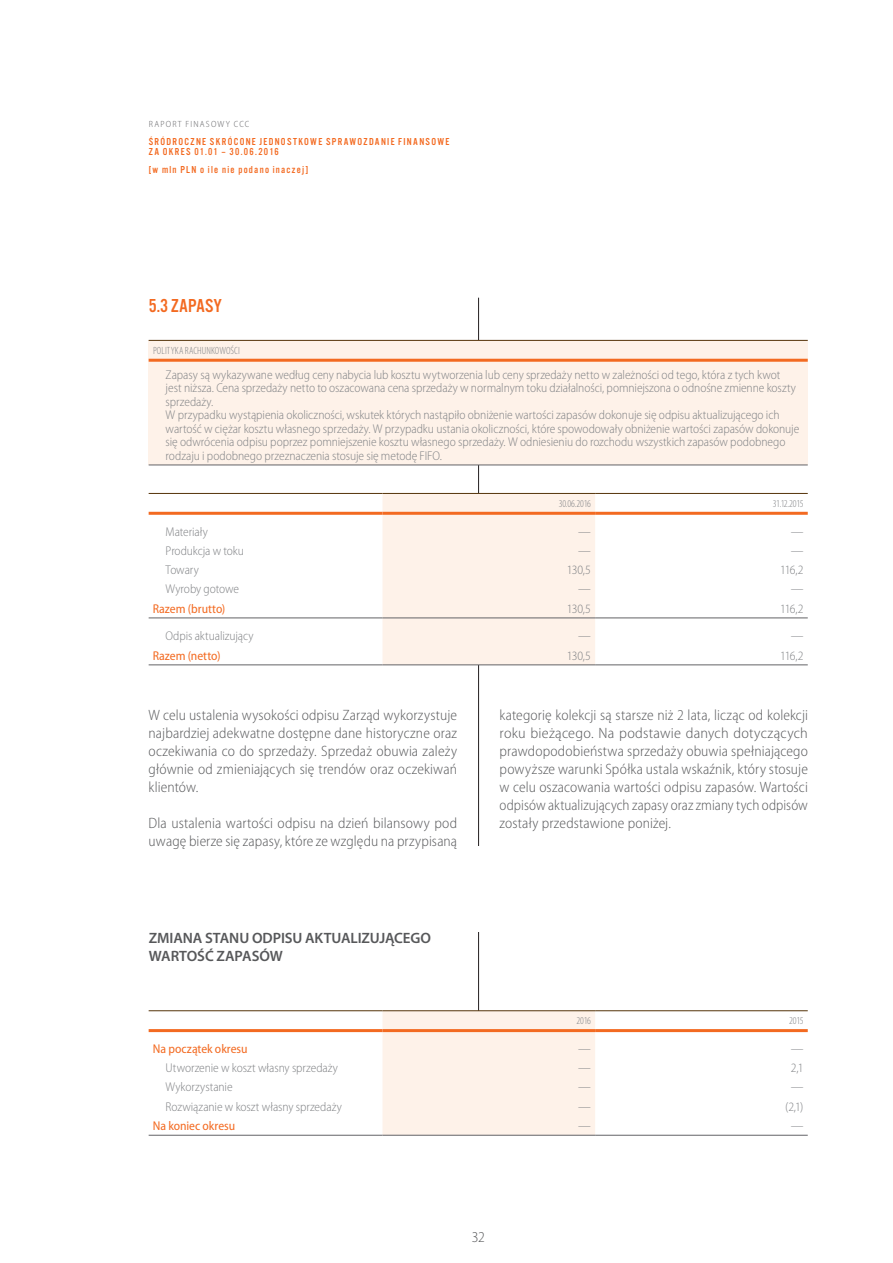
<style>
.page{position:relative;width:893px;height:1263px;background:#fff}
.page>*{position:absolute;margin:0;border:0;box-sizing:border-box;transform-origin:0 0}
.t1{font:19.5px "Alternate Got No 3 DOT";letter-spacing:.01em;color:#f36a21}
.t2{font:300 semi-condensed 15px/18px "Myriad Pro";letter-spacing:.01em;color:#57585a;text-align:justify}
.t3{font:600 15px/18px "Myriad Pro";letter-spacing:-.01em;color:#57585a}
.t4{font:300 semi-condensed 12.75px/13.5px "Myriad Pro";letter-spacing:-.005em;color:#808285}
.t5{font:semi-condensed 12.75px "Myriad Pro";color:#f36a21}
.t6{font:10.5px/10.5px "Alternate Got No 3 DOT";letter-spacing:.12em;color:#f36a21}
.t7{font:300 condensed 10.5px "Myriad Pro";color:#808285}
.t8{font:300 semi-condensed 9px "Myriad Pro";letter-spacing:.135em;color:#636366}
</style>
<div class="page">
<hr style="left:478px;top:298px;width:1px;height:837px;background:#231f20">
<div style="left:446px;top:846px;width:64px;height:85px;background:#fff"></div>
<div style="left:149px;top:340px;width:659px;height:125px;background:#fef2e9"></div>
<hr style="left:149px;top:340px;width:659px;height:1px;background:#55340a">
<hr style="left:149px;top:359px;width:659px;height:3px;background:#f36a21">
<hr style="left:149px;top:465px;width:659px;height:1px;background:#636366">
<div style="left:382px;top:494px;width:213px;height:171px;background:#fef2e9"></div>
<hr style="left:149px;top:493px;width:233px;height:1px;background:#55340a">
<hr style="left:382px;top:493px;width:213px;height:1px;background:#55340a">
<hr style="left:595px;top:493px;width:213px;height:1px;background:#55340a">
<hr style="left:149px;top:512px;width:233px;height:3px;background:#f36a21">
<hr style="left:382px;top:512px;width:213px;height:3px;background:#f36a21">
<hr style="left:595px;top:512px;width:213px;height:3px;background:#f36a21">
<hr style="left:149px;top:618px;width:233px;height:1px;background:#636366">
<hr style="left:382px;top:618px;width:213px;height:1px;background:#636366">
<hr style="left:595px;top:618px;width:213px;height:1px;background:#636366">
<hr style="left:149px;top:665px;width:233px;height:1px;background:#636366">
<hr style="left:382px;top:665px;width:213px;height:1px;background:#636366">
<hr style="left:595px;top:665px;width:213px;height:1px;background:#636366">
<div style="left:382px;top:1011px;width:213px;height:124px;background:#fef2e9"></div>
<hr style="left:149px;top:1010px;width:233px;height:1px;background:#55340a">
<hr style="left:382px;top:1010px;width:213px;height:1px;background:#55340a">
<hr style="left:595px;top:1010px;width:213px;height:1px;background:#55340a">
<hr style="left:149px;top:1029px;width:233px;height:3px;background:#f36a21">
<hr style="left:382px;top:1029px;width:213px;height:3px;background:#f36a21">
<hr style="left:595px;top:1029px;width:213px;height:3px;background:#f36a21">
<hr style="left:149px;top:1135px;width:233px;height:1px;background:#636366">
<hr style="left:382px;top:1135px;width:213px;height:1px;background:#636366">
<hr style="left:595px;top:1135px;width:213px;height:1px;background:#636366">
<p class="t8" style="left:149px;top:118px;width:102px">RAPORT FINASOWY CCC</p>
<p class="t6" style="left:149px;top:136px;width:302px">ŚRÓDROCZNE SKRÓCONE JEDNOSTKOWE SPRAWOZDANIE FINANSOWE<br>ZA OKRES 01.01 – 30.06.2016</p>
<p class="t6" style="left:149px;top:165px;width:161px">[w mln PLN o ile nie podano inaczej]</p>
<h1 class="t1" style="left:149px;top:296px;width:75px">5.3 ZAPASY</h1>
<p class="t7" style="left:153px;top:344px;width:88px">POLITYKA RACHUNKOWOŚCI</p>
<p class="t4" style="left:166px;top:368px;width:635px">Zapasy są wykazywane według ceny nabycia lub kosztu wytworzenia lub ceny sprzedaży netto w zależności od tego, która z tych kwot jest niższa. Cena sprzedaży netto to oszacowana cena sprzedaży w normalnym toku działalności, pomniejszona o odnośne zmienne koszty sprzedaży.<br>W przypadku wystąpienia okoliczności, wskutek których nastąpiło obniżenie wartości zapasów dokonuje się odpisu aktualizującego ich wartość w ciężar kosztu własnego sprzedaży. W przypadku ustania okoliczności, które spowodowały obniżenie wartości zapasów dokonuje się odwrócenia odpisu poprzez pomniejszenie kosztu własnego sprzedaży. W odniesieniu do rozchodu wszystkich zapasów podobnego rodzaju i podobnego przeznaczenia stosuje się metodę FIFO.</p>
<p class="t7" style="left:559px;top:497px;width:34px">30.06.2016</p>
<p class="t7" style="left:773px;top:497px;width:32px">31.12.2015</p>
<p class="t4" style="left:166px;top:525px;width:44px">Materiały</p>
<p class="t4" style="left:578px;top:525px;width:14px">—</p>
<p class="t4" style="left:791px;top:525px;width:14px">—</p>
<p class="t4" style="left:166px;top:544px;width:80px">Produkcja w toku</p>
<p class="t4" style="left:578px;top:544px;width:14px">—</p>
<p class="t4" style="left:791px;top:544px;width:14px">—</p>
<p class="t4" style="left:166px;top:563px;width:35px">Towary</p>
<p class="t4" style="left:567px;top:563px;width:25px">130,5</p>
<p class="t4" style="left:780px;top:563px;width:25px">116,2</p>
<p class="t4" style="left:166px;top:582px;width:75px">Wyroby gotowe</p>
<p class="t4" style="left:578px;top:582px;width:14px">—</p>
<p class="t4" style="left:791px;top:582px;width:14px">—</p>
<p class="t5" style="left:153px;top:600px;width:74px">Razem (brutto)</p>
<p class="t4" style="left:567px;top:601px;width:25px">130,5</p>
<p class="t4" style="left:780px;top:601px;width:25px">116,2</p>
<p class="t4" style="left:166px;top:629px;width:89px">Odpis aktualizujący</p>
<p class="t4" style="left:578px;top:629px;width:14px">—</p>
<p class="t4" style="left:791px;top:629px;width:14px">—</p>
<p class="t5" style="left:153px;top:647px;width:69px">Razem (netto)</p>
<p class="t4" style="left:567px;top:648px;width:25px">130,5</p>
<p class="t4" style="left:780px;top:648px;width:25px">116,2</p>
<p class="t2" style="left:149px;top:706px;width:310px">W celu ustalenia wysokości odpisu Zarząd wykorzystuje najbardziej adekwatne dostępne dane historyczne oraz oczekiwania co do sprzedaży. Sprzedaż obuwia zależy głównie od zmieniających się trendów oraz oczekiwań klientów.</p>
<p class="t2" style="left:149px;top:814px;width:310px">Dla ustalenia wartości odpisu na dzień bilansowy pod uwagę bierze się zapasy, które ze względu na przypisaną</p>
<p class="t3" style="left:149px;top:928px;width:284px">ZMIANA STANU ODPISU AKTUALIZUJĄCEGO<br>WARTOŚĆ ZAPASÓW</p>
<p class="t2" style="left:500px;top:706px;width:310px">kategorię kolekcji są starsze niż 2 lata, licząc od kolekcji roku bieżącego. Na podstawie danych dotyczących prawdopodobieństwa sprzedaży obuwia spełniającego powyższe warunki Spółka ustala wskaźnik, który stosuje w celu oszacowania wartości odpisu zapasów. Wartości odpisów aktualizujących zapasy oraz zmiany tych odpisów zostały przedstawione poniżej.</p>
<p class="t7" style="left:577px;top:1014px;width:16px">2016</p>
<p class="t7" style="left:789px;top:1014px;width:16px">2015</p>
<p class="t5" style="left:153px;top:1041px;width:96px">Na początek okresu</p>
<p class="t4" style="left:578px;top:1042px;width:14px">—</p>
<p class="t4" style="left:791px;top:1042px;width:14px">—</p>
<p class="t4" style="left:166px;top:1061px;width:174px">Utworzenie w koszt własny sprzedaży</p>
<p class="t4" style="left:578px;top:1061px;width:14px">—</p>
<p class="t4" style="left:791px;top:1061px;width:14px">2,1</p>
<p class="t4" style="left:166px;top:1080px;width:69px">Wykorzystanie</p>
<p class="t4" style="left:578px;top:1080px;width:14px">—</p>
<p class="t4" style="left:791px;top:1080px;width:14px">—</p>
<p class="t4" style="left:166px;top:1099px;width:178px">Rozwiązanie w koszt własny sprzedaży</p>
<p class="t4" style="left:578px;top:1099px;width:14px">—</p>
<p class="t4" style="left:785px;top:1099px;width:20px">(2,1)</p>
<p class="t5" style="left:153px;top:1118px;width:84px">Na koniec okresu</p>
<p class="t4" style="left:578px;top:1119px;width:14px">—</p>
<p class="t4" style="left:791px;top:1119px;width:14px">—</p>
<p class="t2" style="left:472px;top:1228px;width:14px">32</p>
</div>
